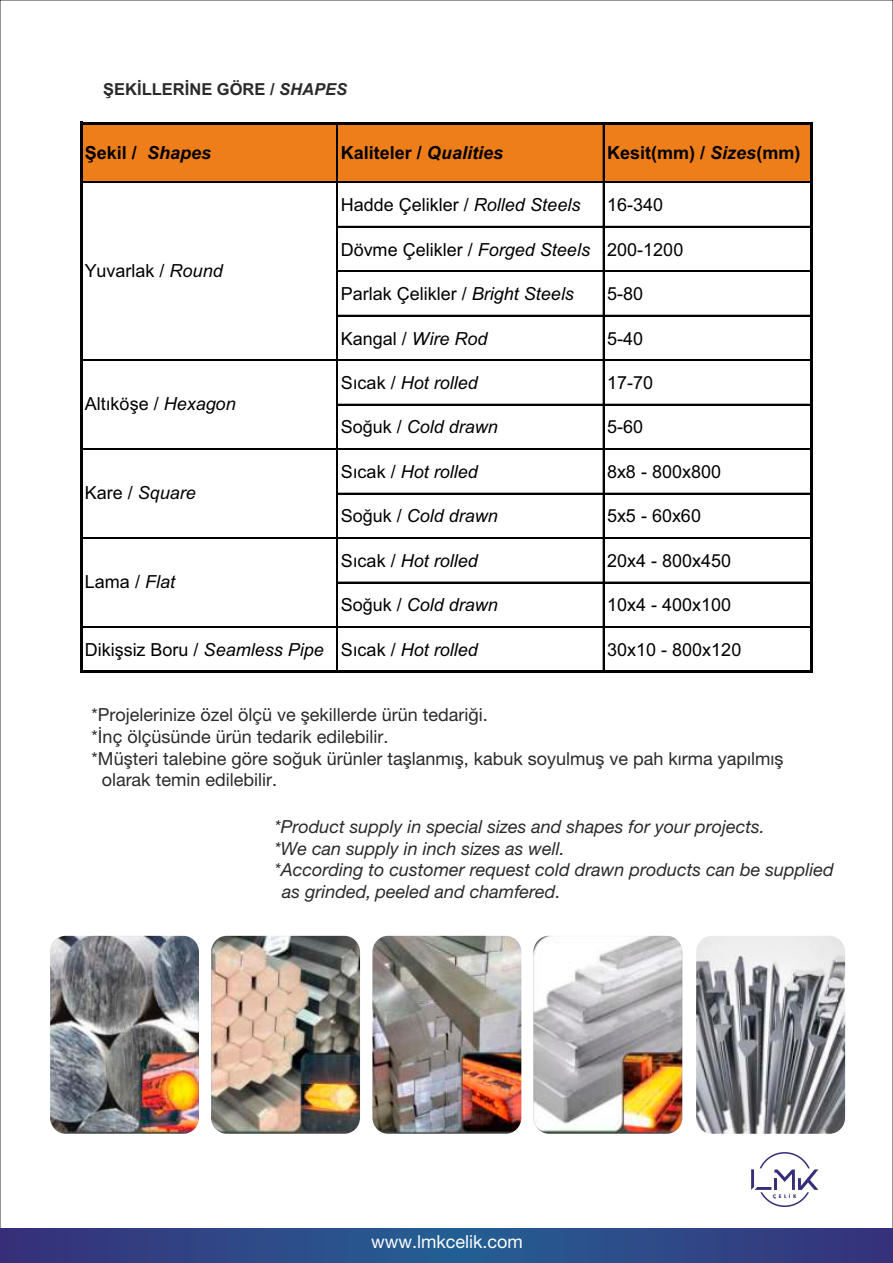
<style>
.page{position:relative;width:893px;height:1263px;background:#fff}
.page>*{position:absolute;margin:0;border:0;box-sizing:border-box;transform-origin:0 0}
.t1{font:18px "Arial";color:#000}
.t2{font:18px "Helvetica Neue CE";color:#2a2a29}
.t3{font:italic 18px "Helvetica Neue CE";color:#2a2a29}
.t4{font:italic 18px "Arial";color:#000}
.t5{font:700 18px "Arial";color:#000}
.t6{font:18px "Helvetica Neue CE";color:#fefefe}
.t7{font:700 16.5px "Arial";color:#2a2a29}
.t8{font:900 4.65px "Geometrix";letter-spacing:.52em;color:#362e78}
.s1{font-style:italic}
.s2{font-style:normal}
</style>
<div class="page">
<div style="left:82px;top:124px;width:730px;height:59px;background:#ee7e19"></div>
<hr style="left:80px;top:122px;width:3px;height:551px;background:#000">
<hr style="left:337px;top:125px;width:1px;height:545px;background:#000">
<hr style="left:603px;top:125px;width:1px;height:545px;background:#000">
<hr style="left:810px;top:125px;width:3px;height:548px;background:#000">
<hr style="left:83px;top:122px;width:730px;height:3px;background:#000">
<hr style="left:83px;top:182px;width:727px;height:1px;background:#000">
<hr style="left:338px;top:226px;width:472px;height:2px;background:#000">
<hr style="left:338px;top:270px;width:472px;height:1px;background:#000">
<hr style="left:338px;top:271px;width:472px;height:1px;background:#000">
<hr style="left:338px;top:315px;width:472px;height:2px;background:#000">
<hr style="left:83px;top:359px;width:727px;height:1px;background:#000">
<hr style="left:83px;top:360px;width:727px;height:1px;background:#000">
<hr style="left:338px;top:404px;width:472px;height:1px;background:#000">
<hr style="left:83px;top:448px;width:727px;height:1px;background:#000">
<hr style="left:83px;top:449px;width:727px;height:1px;background:#000">
<hr style="left:338px;top:493px;width:472px;height:1px;background:#000">
<hr style="left:83px;top:537px;width:727px;height:2px;background:#000">
<hr style="left:338px;top:582px;width:472px;height:1px;background:#000">
<hr style="left:83px;top:626px;width:727px;height:2px;background:#000">
<hr style="left:83px;top:670px;width:730px;height:3px;background:#000">
<img style="left:696px;top:936px;width:149px;height:198px;border-radius:16px">
<img style="left:50px;top:936px;width:149px;height:198px;border-radius:16px">
<img style="left:211px;top:936px;width:149px;height:198px;border-radius:16px">
<img style="left:372px;top:936px;width:149px;height:198px;border-radius:16px">
<img style="left:533px;top:936px;width:149px;height:198px;border-radius:16px">
<svg style="left:751px;top:1152px;width:67px;height:55px"></svg>
<svg style="left:0;top:1228px;width:893px;height:35px"></svg>
<p class="t7" style="left:103px;top:83px;width:245px">ŞEKİLLERİNE GÖRE / <span class="s1">SHAPES</span></p>
<p class="t5" style="left:85px;top:146px;width:128px">Şekil / <span class="s1">Shapes</span></p>
<p class="t5" style="left:341px;top:146px;width:164px">Kaliteler / <span class="s1">Qualities</span></p>
<p class="t5" style="left:607px;top:146px;width:195px">Kesit(mm) / <span class="s1">Sizes</span>(mm)</p>
<p class="t1" style="left:341px;top:198px;width:241px">Hadde Çelikler / <span class="s1">Rolled Steels</span></p>
<p class="t1" style="left:607px;top:198px;width:58px">16-340</p>
<p class="t1" style="left:341px;top:242px;width:344px">Dövme Çelikler / <span class="s1">Forged Steels</span> 200-1200</p>
<p class="t1" style="left:341px;top:287px;width:235px">Parlak Çelikler / <span class="s1">Bright Steels</span></p>
<p class="t1" style="left:607px;top:287px;width:38px">5-80</p>
<p class="t1" style="left:341px;top:331px;width:148px">Kangal / <span class="s1">Wire Rod</span></p>
<p class="t1" style="left:607px;top:331px;width:38px">5-40</p>
<p class="t4" style="left:341px;top:376px;width:139px"><span class="s2">Sıcak /</span> Hot rolled</p>
<p class="t1" style="left:607px;top:376px;width:48px">17-70</p>
<p class="t4" style="left:341px;top:420px;width:159px"><span class="s2">Soğuk /</span> Cold drawn</p>
<p class="t1" style="left:607px;top:420px;width:38px">5-60</p>
<p class="t4" style="left:341px;top:465px;width:139px"><span class="s2">Sıcak /</span> Hot rolled</p>
<p class="t1" style="left:607px;top:465px;width:116px">8x8 - 800x800</p>
<p class="t4" style="left:341px;top:509px;width:159px"><span class="s2">Soğuk /</span> Cold drawn</p>
<p class="t1" style="left:607px;top:509px;width:96px">5x5 - 60x60</p>
<p class="t4" style="left:341px;top:554px;width:139px"><span class="s2">Sıcak /</span> Hot rolled</p>
<p class="t1" style="left:607px;top:554px;width:126px">20x4 - 800x450</p>
<p class="t4" style="left:341px;top:598px;width:159px"><span class="s2">Soğuk /</span> Cold drawn</p>
<p class="t1" style="left:607px;top:598px;width:126px">10x4 - 400x100</p>
<p class="t4" style="left:85px;top:643px;width:395px"><span class="s2">Dikişsiz Boru /</span> Seamless Pipe <span class="s2">Sıcak /</span> Hot rolled</p>
<p class="t1" style="left:607px;top:643px;width:136px">30x10 - 800x120</p>
<p class="t1" style="left:85px;top:264px;width:139px">Yuvarlak / <span class="s1">Round</span></p>
<p class="t1" style="left:85px;top:397px;width:153px">Altıköşe / <span class="s1">Hexagon</span></p>
<p class="t4" style="left:85px;top:486px;width:113px"><span class="s2">Kare /</span> Square</p>
<p class="t1" style="left:85px;top:575px;width:92px">Lama / <span class="s1">Flat</span></p>
<p class="t2" style="left:92px;top:708px;width:398px">*Projelerinize özel ölçü ve ºekillerde ürün tedariği.</p>
<p class="t2" style="left:92px;top:730px;width:298px">*İnç ölçüsünde ürün tedarik edilebilir.</p>
<p class="t2" style="left:92px;top:752px;width:693px">*Müºteri talebine göre soğuk ürünler taºlanmıº, kabuk soyulmuº ve pah kırma yapılmıº</p>
<p class="t2" style="left:102px;top:773px;width:177px">olarak temin edilebilir.</p>
<p class="t3" style="left:274px;top:820px;width:492px">*Product supply in special sizes and shapes for your projects.</p>
<p class="t3" style="left:274px;top:842px;width:292px">*We can supply in inch sizes as well.</p>
<p class="t3" style="left:274px;top:863px;width:561px">*According to customer request cold drawn products can be supplied</p>
<p class="t3" style="left:282px;top:885px;width:280px">as grinded, peeled and chamfered.</p>
<p class="t6" style="left:371px;top:1235px;width:153px">www.lmkcelik.com</p>
<p class="t8" style="left:773px;top:1195px;width:25px">ÇELİK</p>
</div>
